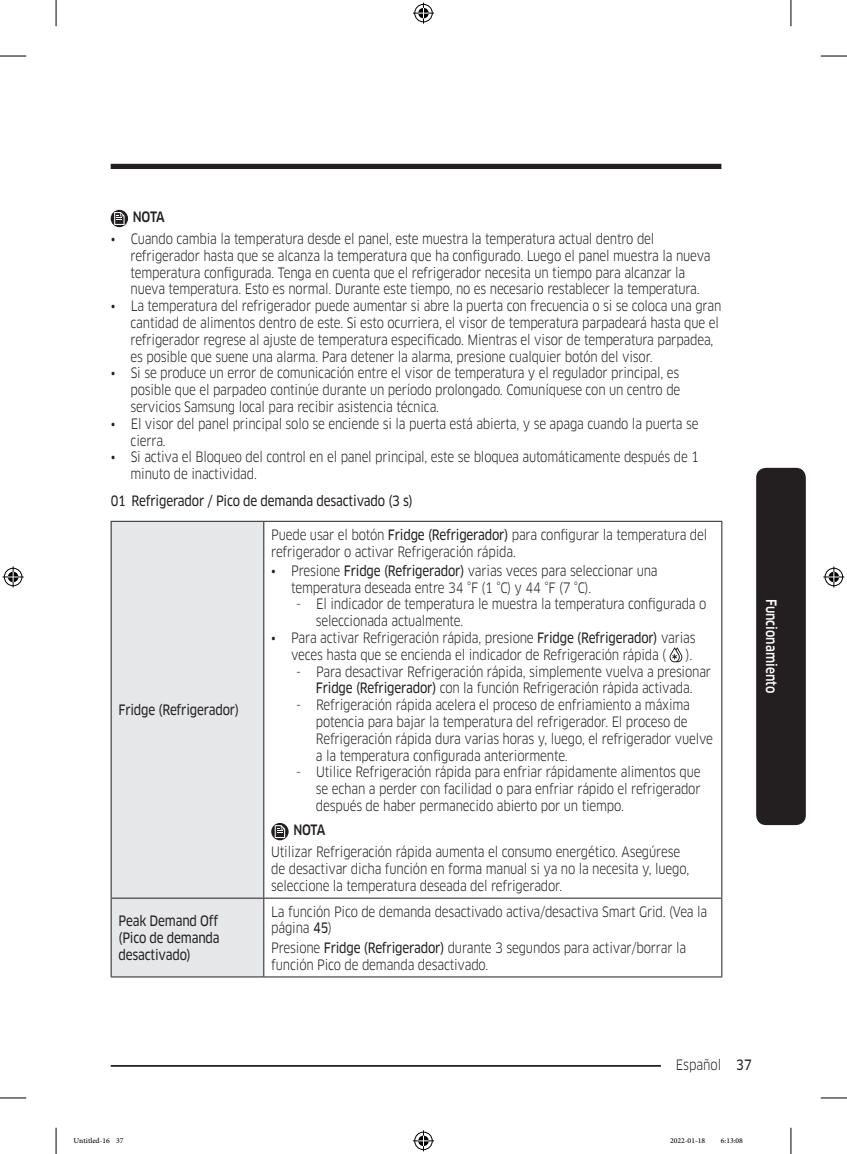
<style>
.page{position:relative;width:847px;height:1154px;background:#fff}
.page>*{position:absolute;margin:0;border:0;box-sizing:border-box;transform-origin:0 0}
.t1{font:14px/16.8px "Samsung Clan Pro";letter-spacing:-.015em;color:#231f20;scale:.85 1}
.t2{font:14px/16.8px "Samsung Clan Pro News";letter-spacing:-.015em;color:#231f20;text-align:justify;scale:.85 1}
.Sidebar{font:500 14px "Samsung Clan Pro";color:#fff;scale:.85 1}
.DL_DT_Icon{font:500 14px "Samsung Clan Pro";letter-spacing:-.035em;color:#231f20;scale:.85 1}
.t3{font:10.5px "Adobe Arabic";color:#000}
.s1{font-family:"Samsung Clan Pro News"}
</style>
<div class="page">
<div style="left:111px;top:164px;width:610px;height:5px;background:#231f20"></div>
<hr style="left:111px;top:1065px;width:610px;height:2px;background:#231f20">
<div style="left:660px;top:1055px;width:76px;height:17px;background:#fff"></div>
<div style="left:755px;top:468px;width:50px;height:357px;background:#231f20;border-radius:10px"></div>
<svg style="left:111px;top:210px;width:17px;height:17px"></svg>
<svg style="left:114px;top:212px;width:10px;height:13px"></svg>
<div style="left:112px;top:522px;width:151px;height:454px;background:#e6e7e9"></div>
<hr style="left:111px;top:521px;width:153px;height:1px;background:#231f20">
<hr style="left:111px;top:522px;width:1px;height:376px;background:#231f20">
<hr style="left:264px;top:521px;width:458px;height:1px;background:#231f20">
<hr style="left:263px;top:522px;width:1px;height:376px;background:#231f20">
<hr style="left:721px;top:522px;width:1px;height:376px;background:#231f20">
<hr style="left:111px;top:898px;width:153px;height:1px;background:#231f20">
<hr style="left:111px;top:898px;width:1px;height:78px;background:#231f20">
<hr style="left:264px;top:898px;width:458px;height:1px;background:#231f20">
<hr style="left:263px;top:898px;width:1px;height:78px;background:#231f20">
<hr style="left:721px;top:898px;width:1px;height:78px;background:#231f20">
<hr style="left:111px;top:976px;width:153px;height:1px;background:#231f20">
<hr style="left:264px;top:976px;width:458px;height:1px;background:#231f20">
<svg style="left:669px;top:647px;width:13px;height:15px"></svg>
<svg style="left:271px;top:823px;width:17px;height:17px"></svg>
<svg style="left:274px;top:825px;width:11px;height:13px"></svg>
<svg style="left:0;top:56px;width:26px;height:1px"></svg>
<svg style="left:820px;top:56px;width:26px;height:1px"></svg>
<svg style="left:0;top:1097px;width:26px;height:1px"></svg>
<svg style="left:820px;top:1097px;width:26px;height:1px"></svg>
<svg style="left:56px;top:0;width:1px;height:26px"></svg>
<svg style="left:56px;top:1128px;width:1px;height:26px"></svg>
<svg style="left:790px;top:0;width:1px;height:26px"></svg>
<svg style="left:790px;top:1128px;width:1px;height:26px"></svg>
<svg style="left:413px;top:3px;width:21px;height:21px"></svg>
<svg style="left:413px;top:1130px;width:21px;height:21px"></svg>
<svg style="left:3px;top:566px;width:21px;height:21px"></svg>
<svg style="left:823px;top:566px;width:21px;height:21px"></svg>
<p class="DL_DT_Icon" style="left:133px;top:209px;width:39px">NOTA</p>
<p class="t1" style="left:130px;top:230px;width:683px;text-indent:-20px">• Cuando cambia la temperatura desde el panel, este muestra la temperatura actual dentro del refrigerador hasta que se alcanza la temperatura que ha configurado. Luego el panel muestra la nueva temperatura configurada. Tenga en cuenta que el refrigerador necesita un tiempo para alcanzar la nueva temperatura. Esto es normal. Durante este tiempo, no es necesario restablecer la temperatura.</p>
<p class="t1" style="left:130px;top:298px;width:696px;text-indent:-20px">• La temperatura del refrigerador puede aumentar si abre la puerta con frecuencia o si se coloca una gran cantidad de alimentos dentro de este. Si esto ocurriera, el visor de temperatura parpadeará hasta que el refrigerador regrese al ajuste de temperatura especificado. Mientras el visor de temperatura parpadea, es posible que suene una alarma. Para detener la alarma, presione cualquier botón del visor.</p>
<p class="t1" style="left:130px;top:365px;width:648px;text-align:justify;text-indent:-20px">• Si se produce un error de comunicación entre el visor de temperatura y el regulador principal, es posible que el parpadeo continúe durante un período prolongado. Comuníquese con un centro de servicios Samsung local para recibir asistencia técnica.</p>
<p class="t1" style="left:130px;top:415px;width:669px;text-indent:-20px">• El visor del panel principal solo se enciende si la puerta está abierta, y se apaga cuando la puerta se cierra.</p>
<p class="t1" style="left:130px;top:449px;width:670px;text-indent:-20px">• Si activa el Bloqueo del control en el panel principal, este se bloquea automáticamente después de 1 minuto de inactividad.</p>
<h4 class="t2" style="left:111px;top:492px;width:356px">01 Refrigerador / Pico de demanda desactivado (3 s)</h4>
<p class="t2" style="left:118px;top:702px;width:143px">Fridge (Refrigerador)</p>
<p class="t1" style="left:271px;top:526px;width:514px">Puede usar el botón <span class="s1">Fridge (Refrigerador)</span> para configurar la temperatura del refrigerador o activar Refrigeración rápida.</p>
<p class="t1" style="left:291px;top:562px;width:432px;text-indent:-20px">• Presione <span class="s1">Fridge (Refrigerador)</span> varias veces para seleccionar una temperatura deseada entre 34 °F (1 °C) y 44 °F (7 °C).</p>
<p class="t1" style="left:316px;top:596px;width:460px;text-indent:-20px">- El indicador de temperatura le muestra la temperatura configurada o seleccionada actualmente.</p>
<p class="t1" style="left:291px;top:629px;width:477px;text-indent:-20px">• Para activar Refrigeración rápida, presione <span class="s1">Fridge (Refrigerador)</span> varias veces hasta que se encienda el indicador de Refrigeración rápida (</p>
<p class="t1" style="left:685px;top:646px;width:9px">).</p>
<p class="t1" style="left:296px;top:663px;width:489px;text-align:center">- Para desactivar Refrigeración rápida, simplemente vuelva a presionar<br><span class="s1">Fridge (Refrigerador)</span> con la función Refrigeración rápida activada.</p>
<p class="t1" style="left:316px;top:697px;width:468px;text-indent:-20px">- Refrigeración rápida acelera el proceso de enfriamiento a máxima potencia para bajar la temperatura del refrigerador. El proceso de Refrigeración rápida dura varias horas y, luego, el refrigerador vuelve a la temperatura configurada anteriormente.</p>
<p class="t1" style="left:316px;top:764px;width:454px;text-align:justify;text-indent:-20px">- Utilice Refrigeración rápida para enfriar rápidamente alimentos que se echan a perder con facilidad o para enfriar rápido el refrigerador después de haber permanecido abierto por un tiempo.</p>
<p class="DL_DT_Icon" style="left:293px;top:822px;width:39px">NOTA</p>
<p class="t1" style="left:271px;top:843px;width:493px">Utilizar Refrigeración rápida aumenta el consumo energético. Asegúrese de desactivar dicha función en forma manual si ya no la necesita y, luego, seleccione la temperatura deseada del refrigerador.</p>
<p class="t2" style="left:118px;top:913px;width:120px">Peak Demand Off (Pico de demanda desactivado)</p>
<p class="t1" style="left:271px;top:903px;width:514px">La función Pico de demanda desactivado activa/desactiva Smart Grid. (Vea la página <span class="s1">45</span>)</p>
<p class="t1" style="left:271px;top:939px;width:489px">Presione <span class="s1">Fridge (Refrigerador)</span> durante 3 segundos para activar/borrar la función Pico de demanda desactivado.</p>
<p class="Sidebar" style="left:779px;top:599px;width:112px;rotate:90deg">Funcionamiento</p>
<p class="t1" style="left:675px;top:1056px;width:91px">Español <span class="s1">37</span></p>
<p class="t3" style="left:74px;top:1133px;width:51px">Untitled-16 37</p>
<p class="t3" style="left:669px;top:1133px;width:37px">2022-01-18</p>
<p class="t3" style="left:720px;top:1133px;width:24px">6:13:08</p>
</div>
